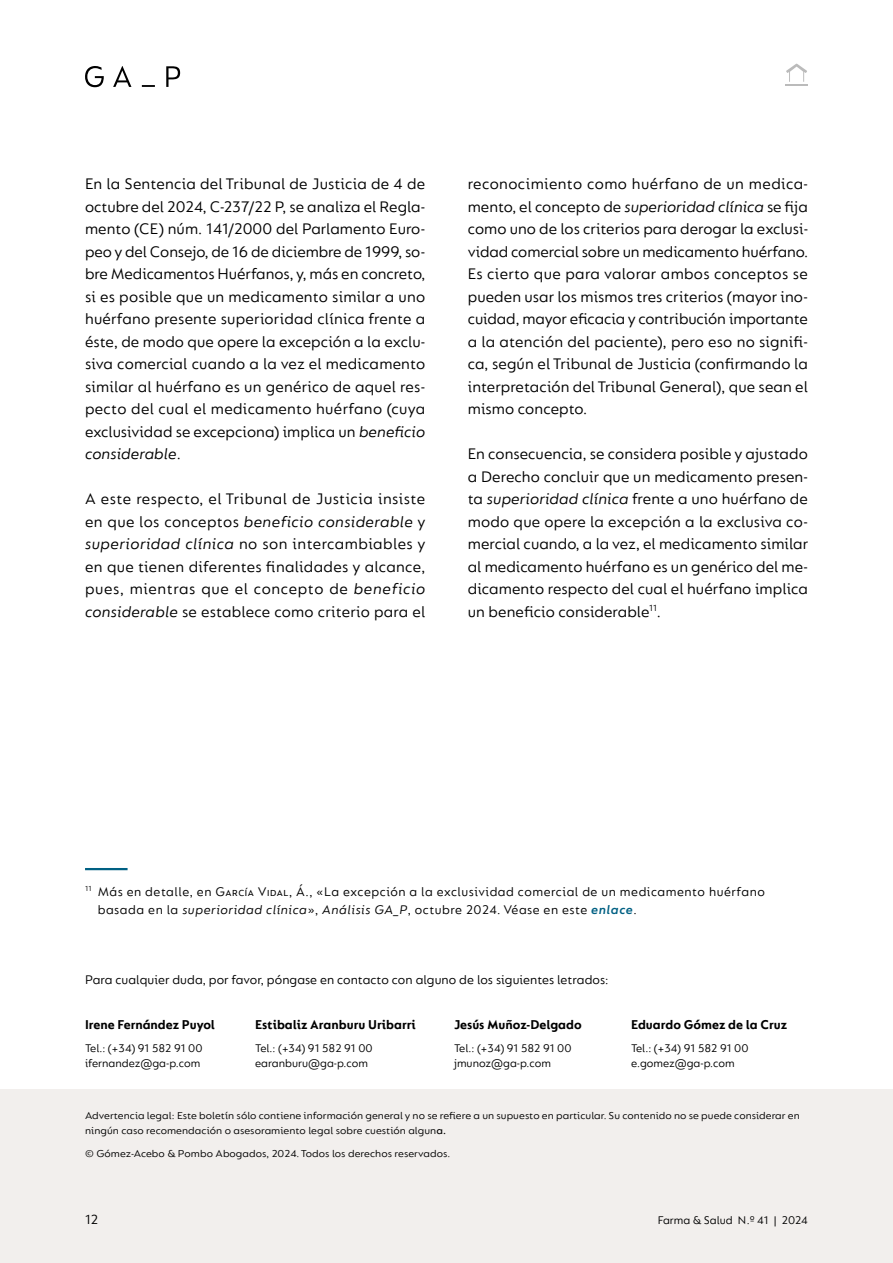
<style>
.page{position:relative;width:893px;height:1263px;background:#fff}
.page>*{position:absolute;margin:0;border:0;box-sizing:border-box;transform-origin:0 0}
.t1{font:16.5px/22.5px "FS Lucas";letter-spacing:.005em;color:#000;text-align:justify}
.t2{font:14.25px "FS Lucas";color:#000}
.t3{font:13.5px/18px "FS Lucas";letter-spacing:.025em;color:#000}
.t4{font:700 13.5px "FS Lucas";color:#000}
.t5{font:13.5px "FS Lucas";letter-spacing:.005em;color:#000}
.t6{font:12px/14.4px "FS Lucas";color:#000}
.t7{font:10.8px/14.4px "FS Lucas";letter-spacing:.005em;color:#000;scale:1.06 1}
.s1{font-style:italic}
.s2{font-weight:500;font-size:9.45px}
.s3{font-family:"FS Lucas Pro";font-weight:600;font-style:italic;color:#006083}
.s4{font-weight:500}
</style>
<div class="page">
<div style="left:0;top:1089px;width:893px;height:174px;background:#f2efed"></div>
<svg style="left:85px;top:66px;width:95px;height:21px"></svg>
<hr style="left:785px;top:84px;width:23px;height:2px;background:#bbb">
<svg style="left:786px;top:64px;width:21px;height:18px"></svg>
<hr style="left:85px;top:868px;width:43px;height:2px;background:#006083">
<p class="t1" style="left:85px;top:172px;width:342px">En la Sentencia del Tribunal de Justicia de 4 de octubre del 2024, C-237/22 P, se analiza el Regla&shy;mento (CE) núm. 141/2000 del Parlamento Euro&shy;peo y del Consejo, de 16 de diciembre de 1999, so&shy;bre Medicamentos Huérfanos, y, más en concreto, si es posible que un medicamento similar a uno huérfano presente superioridad clínica frente a éste, de modo que opere la excepción a la exclu&shy;siva comercial cuando a la vez el medicamento similar al huérfano es un genérico de aquel res&shy;pecto del cual el medicamento huérfano (cuya exclusividad se excepciona) implica un <span class="s1">beneficio considerable</span>.</p>
<p class="t1" style="left:85px;top:487px;width:342px">A este respecto, el Tribunal de Justicia insiste en que los conceptos <span class="s1">beneficio considerable</span> y <span class="s1">superioridad clínica</span> no son intercambiables y en que tienen diferentes finalidades y alcance, pues, mientras que el concepto de <span class="s1">beneficio considerable</span> se establece como criterio para el</p>
<p class="t1" style="left:468px;top:172px;width:342px">reconocimiento como huérfano de un medica&shy;mento, el concepto de <span class="s1">superioridad clínica</span> se fija como uno de los criterios para derogar la exclusi&shy;vidad comercial sobre un medicamento huérfano.<br>Es cierto que para valorar ambos conceptos se pueden usar los mismos tres criterios (mayor ino&shy;cuidad, mayor eficacia y contribución importante a la atención del paciente), pero eso no signifi&shy;ca, según el Tribunal de Justicia (confirmando la interpretación del Tribunal General), que sean el mismo concepto.</p>
<p class="t1" style="left:468px;top:442px;width:342px">En consecuencia, se considera posible y ajustado a Derecho concluir que un medicamento presen&shy;ta <span class="s1">superioridad clínica</span> frente a uno huérfano de modo que opere la excepción a la exclusiva co&shy;mercial cuando, a la vez, el medicamento similar al medicamento huérfano es un genérico del me&shy;dicamento respecto del cual el huérfano implica un beneficio considerable<sup>11</sup>.</p>
<p class="t3" style="left:98px;top:882px;width:669px;text-indent:-13px"><sup>11</sup> Más en detalle, en G<span class="s2">ARCÍA</span> V<span class="s2">IDAL</span>, Á., «La excepción a la exclusividad comercial de un medicamento huérfano basada en la <span class="s1">superioridad clínica</span>», <span class="s1">Análisis GA_P</span>, octubre 2024. Véase en este <span class="s3">enlace</span>.</p>
<p class="t5" style="left:85px;top:971px;width:525px">Para cualquier duda, por favor, póngase en contacto con alguno de los siguientes letrados:</p>
<p class="t4" style="left:85px;top:1017px;width:131px">Irene Fernández Puyol</p>
<p class="t6" style="left:85px;top:1041px;width:119px">Tel.: (+34) 91 582 91 00 ifernandez@ga-p.com</p>
<p class="t4" style="left:454px;top:1017px;width:129px">Jesús Muñoz-Delgado</p>
<p class="t6" style="left:454px;top:1041px;width:119px">Tel.: (+34) 91 582 91 00 jmunoz@ga-p.com</p>
<p class="t4" style="left:255px;top:1017px;width:162px">Estibaliz Aranburu Uribarri</p>
<p class="t6" style="left:255px;top:1041px;width:119px">Tel.: (+34) 91 582 91 00 earanburu@ga-p.com</p>
<p class="t4" style="left:631px;top:1017px;width:158px">Eduardo Gómez de la Cruz</p>
<p class="t6" style="left:631px;top:1041px;width:119px">Tel.: (+34) 91 582 91 00 e.gomez@ga-p.com</p>
<p class="t7" style="left:85px;top:1108px;width:676px">Advertencia legal: Este boletín sólo contiene información general y no se refiere a un supuesto en particular. Su contenido no se puede considerar en ningún caso recomendación o asesoramiento legal sobre cuestión algun<span class="s4">a.</span></p>
<p class="t7" style="left:85px;top:1146px;width:346px">© Gómez-Acebo &amp; Pombo Abogados, 2024. Todos los derechos reservados.</p>
<p class="t2" style="left:85px;top:1211px;width:15px">12</p>
<p class="t6" style="left:658px;top:1213px;width:152px">Farma &amp; Salud N .º 41 | 2024</p>
</div>
